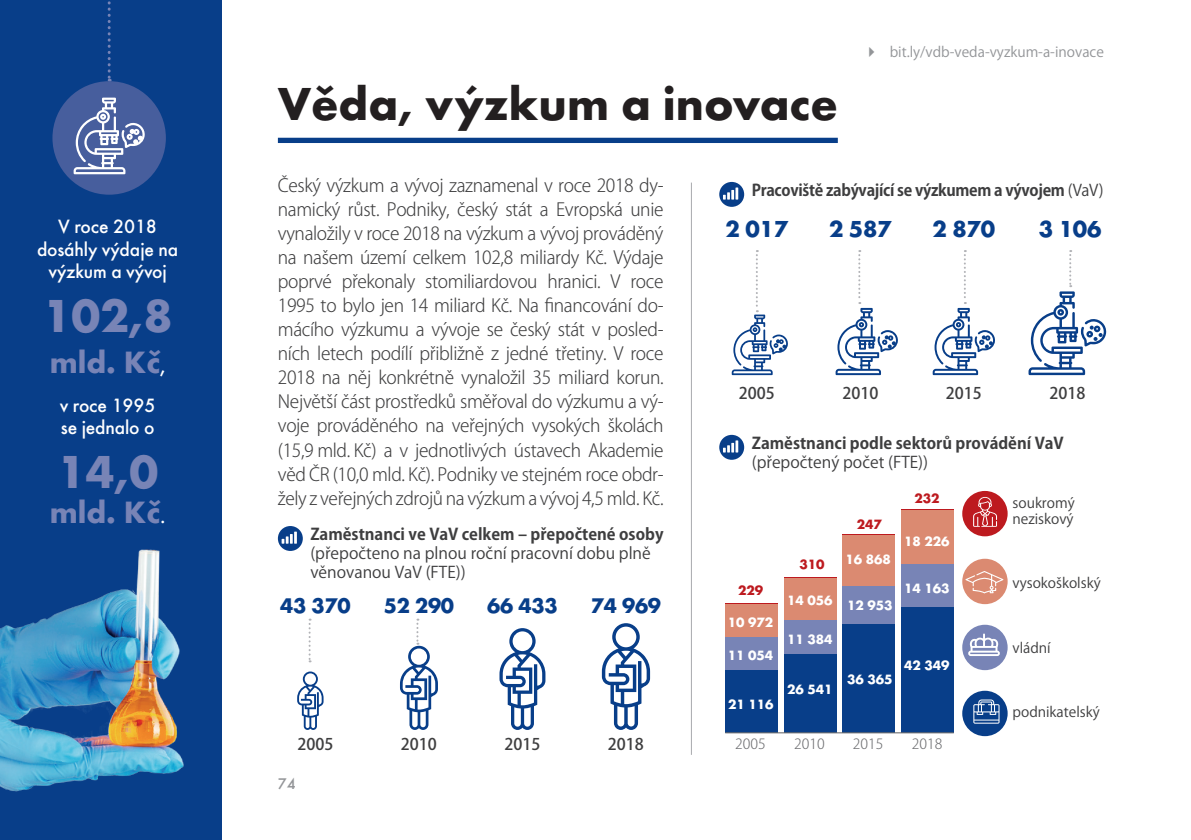
<style>
.page{position:relative;width:1191px;height:840px;background:#fff}
.page>*{position:absolute;margin:0;border:0;box-sizing:border-box;transform-origin:0 0}
.H1_ces_ruch{font:700 48px "Futura";color:#231f20}
.Cislo_24b{font:700 48px "Futura";color:#7884b6}
.Lista_text{font:700 48px "Futura";color:#7884b6}
.Jednotka_18b{font:700 32px "Futura";color:#7884b6}
.t1{font:700 24px "Futura";letter-spacing:-.01em;color:#083e89}
.t2{font:700 22px "Futura";letter-spacing:-.01em;color:#083e89}
.Lista_text-2{font:500 20px/22px "Futura";letter-spacing:-.01em;color:#fff;text-align:center}
.Perex{font:300 18px/24px "Koz Go Pr 6 N";letter-spacing:-.02em;color:#3e3e3f;text-align:justify}
.Graf_nazev{font:16px/19.2px "Koz Go Pr 6 N";color:#3e3e3f}
.Graf_nazev-2{font:700 16px/19.2px "Koz Go Pr 6 N";color:#3e3e3f}
.Graf_nazev-3{font:700 16px "Koz Go Pr 6 N";letter-spacing:-.02em;color:#3e3e3f}
.Roky_90K_8M{font:500 16px "Koz Go Pr 6 N";color:#3e3e3f}
.t3{font:500 16px "Futura";color:#939598}
.t4{font:700 14px "Futura";color:#fff}
.t5{font:14px/16px "Koz Go Pr 6 N Regular 90 msp RKSJ H";color:#3e3e3f}
.odkaz_na_www{font:14px "Koz Go Pr 6 N";color:#939598}
.t6{font:14px "Koz Go Pr 6 N Light 90 msp RKSJ H";color:#6c6d70}
.t7{font:700 14px "Futura";color:#bd1a1f}
.s1{font-weight:700}
.s2{font-weight:400}
.s3{font-weight:500;font-size:22px;color:#fff}
</style>
<div class="page">
<div style="left:0;top:0;width:221px;height:839px;background:#083e89"></div>
<svg style="left:108px;top:1px;width:3px;height:80px"></svg>
<div style="left:52px;top:81px;width:114px;height:113px;background:#475e9d;border-radius:50%"></div>
<div style="left:278px;top:138px;width:560px;height:5px;background:#083e89"></div>
<svg style="left:278px;top:526px;width:25px;height:24px"></svg>
<svg style="left:719px;top:434px;width:25px;height:25px"></svg>
<div style="left:901px;top:606px;width:52px;height:126px;background:#083e89"></div>
<div style="left:901px;top:563px;width:52px;height:43px;background:#7884b6"></div>
<div style="left:901px;top:509px;width:52px;height:54px;background:#db8a71"></div>
<hr style="left:901px;top:508px;width:53px;height:1px;background:#bd1a1f">
<div style="left:842px;top:623px;width:53px;height:109px;background:#083e89"></div>
<div style="left:842px;top:585px;width:53px;height:38px;background:#7884b6"></div>
<div style="left:842px;top:535px;width:53px;height:50px;background:#db8a71"></div>
<hr style="left:842px;top:534px;width:53px;height:1px;background:#bd1a1f">
<div style="left:784px;top:653px;width:52px;height:79px;background:#083e89"></div>
<div style="left:784px;top:619px;width:52px;height:34px;background:#7884b6"></div>
<div style="left:784px;top:577px;width:52px;height:42px;background:#db8a71"></div>
<hr style="left:784px;top:576px;width:52px;height:1px;background:#bd1a1f">
<div style="left:725px;top:669px;width:52px;height:63px;background:#083e89"></div>
<div style="left:725px;top:636px;width:52px;height:33px;background:#7884b6"></div>
<div style="left:725px;top:603px;width:52px;height:33px;background:#db8a71"></div>
<hr style="left:725px;top:603px;width:52px;height:1px;background:#bd1a1f">
<hr style="left:725px;top:731px;width:228px;height:2px;background:#6c6d70">
<div style="left:962px;top:490px;width:45px;height:46px;background:#bd1a1f;border-radius:50%"></div>
<div style="left:962px;top:558px;width:45px;height:45px;background:#db8a71;border-radius:50%"></div>
<div style="left:962px;top:624px;width:45px;height:45px;background:#7884b6;border-radius:50%"></div>
<div style="left:962px;top:690px;width:45px;height:45px;background:#083e89;border-radius:50%"></div>
<svg style="left:965px;top:570px;width:38px;height:23px"></svg>
<svg style="left:968px;top:633px;width:31px;height:22px"></svg>
<svg style="left:973px;top:699px;width:26px;height:24px"></svg>
<svg style="left:973px;top:497px;width:24px;height:29px"></svg>
<hr style="left:691px;top:182px;width:1px;height:572px;background:#a8a9ad">
<svg style="left:297px;top:671px;width:26px;height:58px"></svg>
<svg style="left:499px;top:628px;width:46px;height:101px"></svg>
<svg style="left:602px;top:623px;width:48px;height:106px"></svg>
<svg style="left:719px;top:182px;width:25px;height:25px"></svg>
<svg style="left:74px;top:97px;width:71px;height:77px"></svg>
<img style="left:0;top:549px;width:184px;height:243px">
<svg style="left:308px;top:618px;width:2px;height:44px"></svg>
<svg style="left:400px;top:618px;width:38px;height:111px"></svg>
<svg style="left:731px;top:250px;width:57px;height:125px"></svg>
<svg style="left:835px;top:250px;width:63px;height:125px"></svg>
<svg style="left:932px;top:250px;width:63px;height:125px"></svg>
<svg style="left:1028px;top:250px;width:78px;height:125px"></svg>
<p class="H1_ces_ruch" style="left:278px;top:74px;width:561px">Věda, výzkum a inovace</p>
<p class="odkaz_na_www" style="left:889px;top:44px;width:216px">bit.ly/vdb-veda-vyzkum-a-inovace</p>
<p class="Perex" style="left:278px;top:174px;width:387px">Český výzkum a vývoj zaznamenal v roce 2018 dy&shy;namický růst. Podniky, český stát a Evropská unie vynaložily v roce 2018 na výzkum a vývoj prováděný na našem území celkem 102,8 miliardy Kč. Výdaje poprvé překonaly stomiliardovou hranici. V roce 1995 to bylo jen 14 miliard Kč. Na financování do&shy;mácího výzkumu a vývoje se český stát v posled&shy;ních letech podílí přibližně z jedné třetiny. V roce 2018 na něj konkrétně vynaložil 35 miliard korun.<br>Největší část prostředků směřoval do výzkumu a vý&shy;voje prováděného na veřejných vysokých školách (15,9 mld. Kč) a v jednotlivých ústavech Akademie věd ČR (10,0 mld. Kč). Podniky ve stejném roce obdr&shy;žely z veřejných zdrojů na výzkum a vývoj 4,5 mld. Kč.</p>
<p class="Graf_nazev" style="left:310px;top:524px;width:355px"><span class="s1">Zaměstnanci ve VaV celkem – přepočtené osoby </span>(přepočteno na plnou roční pracovní dobu plně věnovanou VaV (FTE))</p>
<p class="Graf_nazev-3" style="left:751px;top:181px;width:353px">Pracoviště zabývající se výzkumem a vývojem <span class="s2">(VaV)</span></p>
<p class="Lista_text-2" style="left:58px;top:215px;width:100px">V roce 2018</p>
<p class="t1" style="left:725px;top:214px;width:64px">2 017</p>
<p class="t1" style="left:829px;top:214px;width:64px">2 587</p>
<p class="t1" style="left:932px;top:214px;width:64px">2 870</p>
<p class="t1" style="left:1039px;top:214px;width:64px">3 106</p>
<p class="Lista_text-2" style="left:37px;top:237px;width:143px">dosáhly výdaje na výzkum a vývoj</p>
<p class="Cislo_24b" style="left:43px;top:285px;width:131px">102,8</p>
<p class="Jednotka_18b" style="left:50px;top:342px;width:117px">mld. Kč<span class="s3">,</span></p>
<p class="Lista_text-2" style="left:60px;top:394px;width:97px;text-align:left">v roce 1995 se jednalo o</p>
<p class="Lista_text" style="left:57px;top:441px;width:102px">14,0</p>
<p class="Jednotka_18b" style="left:50px;top:492px;width:117px">mld. Kč<span class="s3">.</span></p>
<p class="Roky_90K_8M" style="left:739px;top:384px;width:37px">2005</p>
<p class="Roky_90K_8M" style="left:842px;top:384px;width:37px">2010</p>
<p class="Roky_90K_8M" style="left:946px;top:384px;width:37px">2015</p>
<p class="Roky_90K_8M" style="left:1049px;top:384px;width:37px">2018</p>
<p class="Graf_nazev-2" style="left:751px;top:433px;width:313px">Zaměstnanci podle sektorů provádění VaV <span class="s2">(přepočtený počet (FTE))</span></p>
<p class="t7" style="left:914px;top:489px;width:27px">232</p>
<p class="t7" style="left:856px;top:515px;width:27px">247</p>
<p class="t7" style="left:799px;top:555px;width:27px">310</p>
<p class="t7" style="left:738px;top:581px;width:27px">229</p>
<p class="t5" style="left:1012px;top:494px;width:64px">soukromý neziskový</p>
<p class="t4" style="left:904px;top:532px;width:47px">18 226</p>
<p class="t4" style="left:845px;top:550px;width:47px">16 868</p>
<p class="t5" style="left:1012px;top:574px;width:90px">vysokoškolský</p>
<p class="t4" style="left:904px;top:579px;width:47px">14 163</p>
<p class="t4" style="left:787px;top:591px;width:47px">14 056</p>
<p class="t2" style="left:280px;top:591px;width:72px">43 370</p>
<p class="t2" style="left:384px;top:591px;width:72px">52 290</p>
<p class="t2" style="left:487px;top:591px;width:72px">66 433</p>
<p class="t2" style="left:591px;top:591px;width:72px">74 969</p>
<p class="t4" style="left:847px;top:596px;width:47px">12 953</p>
<p class="Roky_90K_8M" style="left:297px;top:734px;width:37px">2005</p>
<p class="Roky_90K_8M" style="left:401px;top:734px;width:37px">2010</p>
<p class="Roky_90K_8M" style="left:504px;top:734px;width:37px">2015</p>
<p class="Roky_90K_8M" style="left:608px;top:734px;width:37px">2018</p>
<p class="t3" style="left:278px;top:774px;width:20px">74</p>
<p class="t4" style="left:727px;top:613px;width:47px">10 972</p>
<p class="t4" style="left:727px;top:646px;width:47px">11 054</p>
<p class="t4" style="left:728px;top:695px;width:47px">21 116</p>
<p class="t4" style="left:787px;top:630px;width:47px">11 384</p>
<p class="t4" style="left:787px;top:680px;width:47px">26 541</p>
<p class="t4" style="left:847px;top:670px;width:47px">36 365</p>
<p class="t4" style="left:904px;top:656px;width:47px">42 349</p>
<p class="t6" style="left:735px;top:735px;width:32px">2005</p>
<p class="t6" style="left:794px;top:735px;width:32px">2010</p>
<p class="t6" style="left:853px;top:735px;width:32px">2015</p>
<p class="t6" style="left:912px;top:735px;width:32px">2018</p>
<p class="t5" style="left:1012px;top:639px;width:40px">vládní</p>
<p class="t5" style="left:1012px;top:703px;width:89px">podnikatelský</p>
</div>
